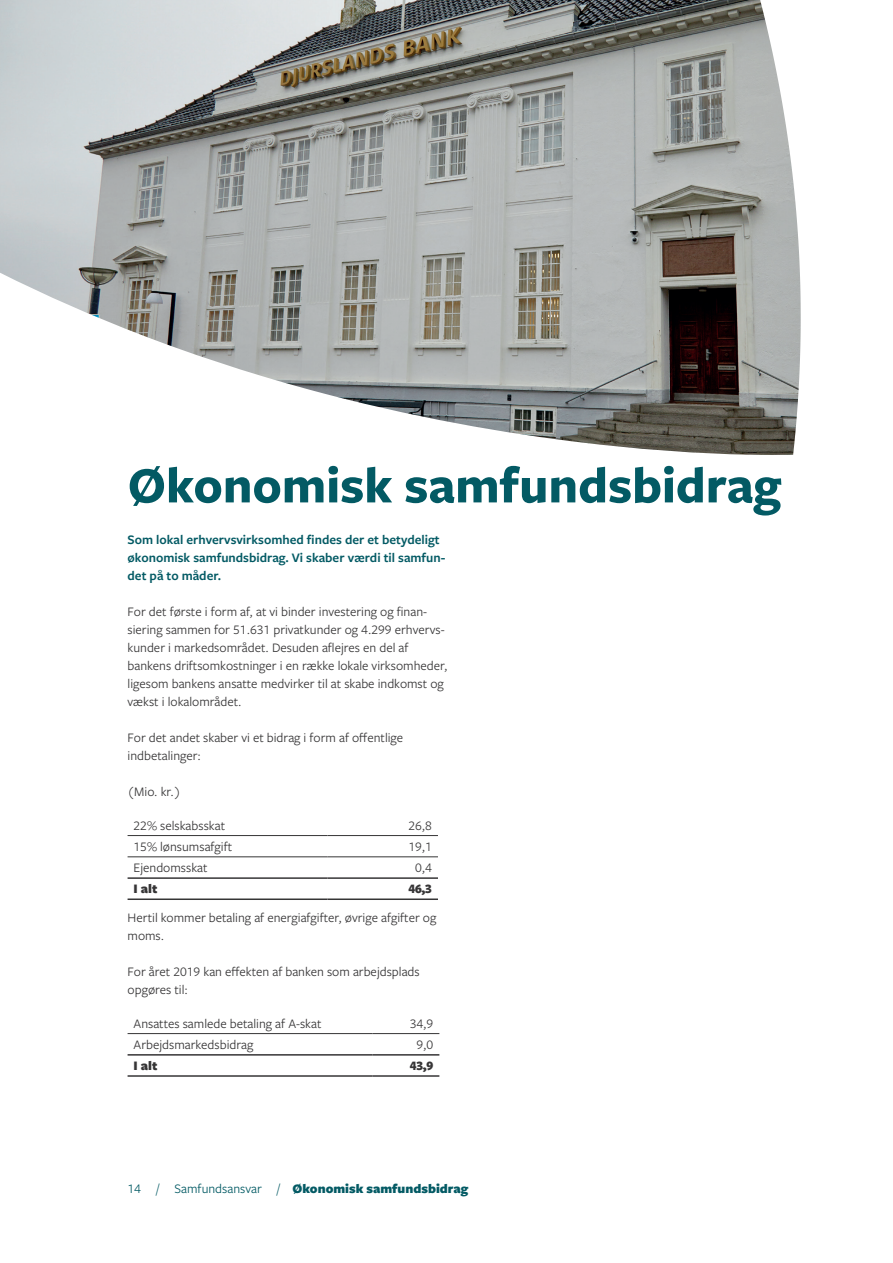
<style>
.page{position:relative;width:893px;height:1263px;background:#fff}
.page>*{position:absolute;margin:0;border:0;box-sizing:border-box;transform-origin:0 0}
.t1{font:700 52.5px "Freight Sans Pro";color:#035a64}
.t2{font:13.5px/18px "Freight Sans Pro";color:#363536}
.t3{font:600 13.5px/18px "Freight Sans Pro";color:#035a64}
.t4{font:900 13.5px "Freight Sans Pro";color:#035a64}
.t5{font:900 13.5px "Freight Sans Pro";color:#363536}
.s1{font-weight:400}
</style>
<div class="page">
<hr style="left:128px;top:835px;width:199px;height:1px;background:#363536">
<hr style="left:327px;top:835px;width:111px;height:1px;background:#363536">
<hr style="left:128px;top:856px;width:199px;height:1px;background:#363536">
<hr style="left:327px;top:856px;width:111px;height:1px;background:#363536">
<hr style="left:128px;top:877px;width:199px;height:2px;background:#363536">
<hr style="left:327px;top:877px;width:111px;height:2px;background:#363536">
<hr style="left:128px;top:898px;width:199px;height:2px;background:#363536">
<hr style="left:327px;top:898px;width:111px;height:2px;background:#363536">
<hr style="left:128px;top:1033px;width:244px;height:1px;background:#363536">
<hr style="left:372px;top:1033px;width:67px;height:1px;background:#363536">
<hr style="left:128px;top:1054px;width:244px;height:1px;background:#363536">
<hr style="left:372px;top:1054px;width:67px;height:1px;background:#363536">
<hr style="left:128px;top:1075px;width:244px;height:2px;background:#363536">
<hr style="left:372px;top:1075px;width:67px;height:2px;background:#363536">
<img style="left:0;top:0;width:801px;height:455px">
<h1 class="t1" style="left:128px;top:449px;width:655px">Økonomisk samfundsbidrag</h1>
<p class="t3" style="left:128px;top:530px;width:319px">Som lokal erhvervsvirksomhed findes der et betydeligt økonomisk samfundsbidrag. Vi skaber værdi til samfun&shy;det på to måder.</p>
<p class="t2" style="left:128px;top:602px;width:321px">For det første i form af, at vi binder investering og finan&shy;siering sammen for 51.631 privatkunder og 4.299 erhvervs&shy;kunder i markedsområdet. Desuden aflejres en del af bankens driftsomkostninger i en række lokale virksomheder, ligesom bankens ansatte medvirker til at skabe indkomst og vækst i lokalområdet.</p>
<p class="t2" style="left:128px;top:728px;width:277px">For det andet skaber vi et bidrag i form af offentlige indbetalinger:</p>
<p class="t2" style="left:128px;top:782px;width:55px">(Mio. kr.)</p>
<p class="t2" style="left:134px;top:816px;width:93px">22% selskabsskat</p>
<p class="t2" style="left:408px;top:816px;width:25px">26,8</p>
<p class="t2" style="left:134px;top:837px;width:100px">15% lønsumsafgift</p>
<p class="t2" style="left:408px;top:837px;width:25px">19,1</p>
<p class="t2" style="left:134px;top:858px;width:76px">Ejendomsskat</p>
<p class="t2" style="left:415px;top:858px;width:18px">0,4</p>
<p class="t5" style="left:134px;top:879px;width:25px">I alt</p>
<p class="t5" style="left:408px;top:879px;width:25px">46,3</p>
<p class="t2" style="left:128px;top:908px;width:310px">Hertil kommer betaling af energiafgifter, øvrige afgifter og moms.</p>
<p class="t2" style="left:128px;top:962px;width:294px">For året 2019 kan effekten af banken som arbejdsplads opgøres til:</p>
<p class="t2" style="left:134px;top:1014px;width:189px">Ansattes samlede betaling af A-skat</p>
<p class="t2" style="left:410px;top:1014px;width:25px">34,9</p>
<p class="t2" style="left:134px;top:1035px;width:121px">Arbejdsmarkedsbidrag</p>
<p class="t2" style="left:416px;top:1035px;width:18px">9,0</p>
<p class="t5" style="left:134px;top:1056px;width:25px">I alt</p>
<p class="t5" style="left:410px;top:1056px;width:25px">43,9</p>
<p class="t4" style="left:128px;top:1179px;width:342px"><span class="s1">14 / Samfundsansvar /</span> Økonomisk samfundsbidrag</p>
</div>
